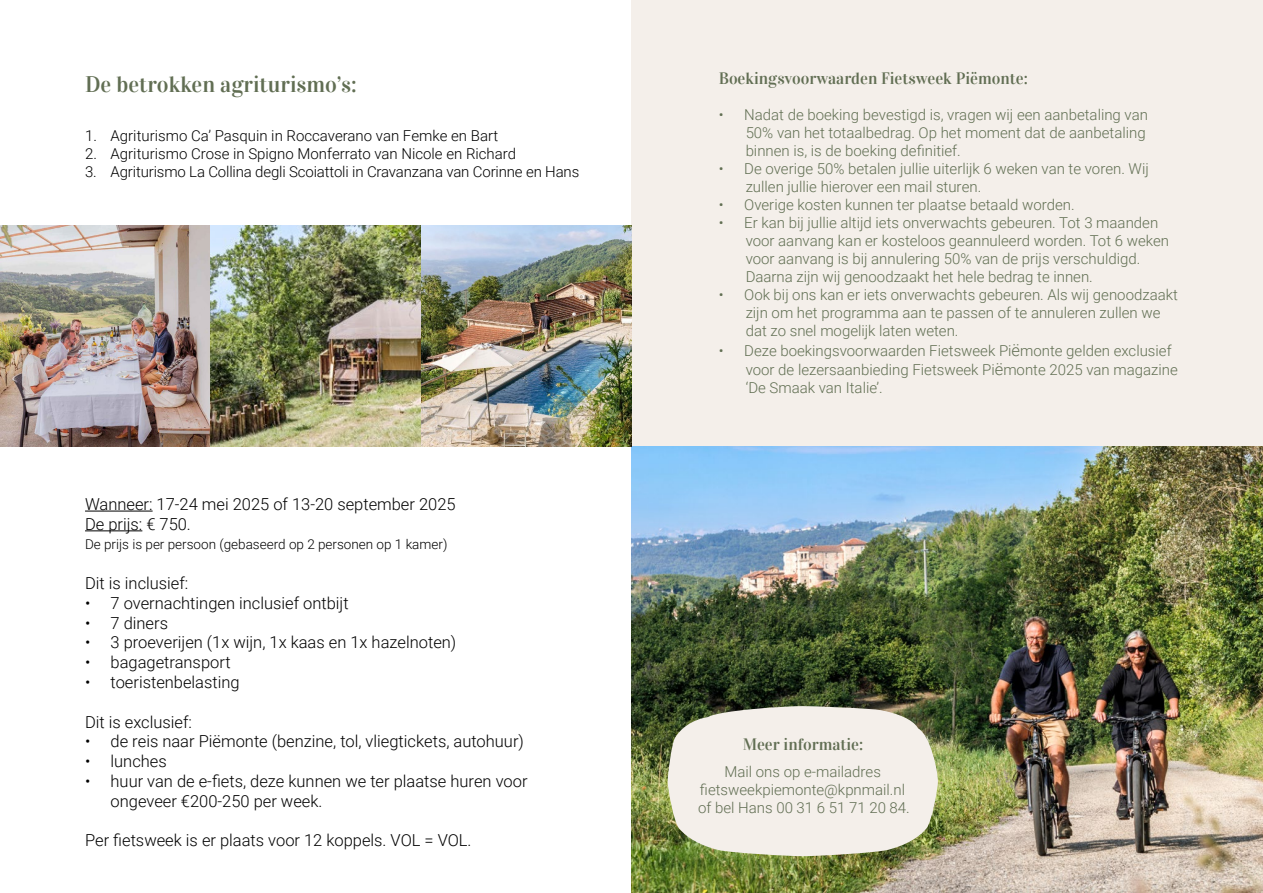
<style>
.page{position:relative;width:1263px;height:893px;background:#fff}
.page>*{position:absolute;margin:0;border:0;box-sizing:border-box;transform-origin:0 0}
.t1{font:22.5px "Vidaloka";color:#616e53}
.t2{font:300 16.5px/19.8px "Roboto";color:#000}
.t3{font:16.5px "Vidaloka";color:#616e53}
.t4{font:300 15px/18px "Roboto";color:#616f53}
.t5{font:300 15px "Roboto";color:#000}
.t6{font:300 15px/18px "Roboto";color:#616e53;text-align:center}
.t7{font:300 13.5px "Roboto";color:#000}
.s1{font-size:16.5px;color:#616e53}
</style>
<div class="page">
<div style="left:631px;top:0;width:632px;height:893px;background:#f4efea"></div>
<img style="left:0;top:225px;width:631px;height:221px">
<img style="left:631px;top:446px;width:632px;height:447px">
<svg style="left:668px;top:706px;width:270px;height:150px"></svg>
<hr style="left:85px;top:511px;width:68px;height:1px;background:#000">
<hr style="left:85px;top:530px;width:57px;height:1px;background:#000">
<h1 class="t1" style="left:85px;top:71px;width:273px">De betrokken agriturismo’s:</h1>
<p class="t5" style="left:85px;top:125px;width:415px">1. Agriturismo Ca’ Pasquin in Roccaverano van Femke en Bart</p>
<p class="t5" style="left:85px;top:143px;width:433px">2. Agriturismo Crose in Spigno Monferrato van Nicole en Richard</p>
<p class="t5" style="left:85px;top:161px;width:496px">3. Agriturismo La Collina degli Scoiattoli in Cravanzana van Corinne en Hans</p>
<p class="t2" style="left:85px;top:493px;width:372px">Wanneer: 17-24 mei 2025 of 13-20 september 2025<br>De prijs: € 750.</p>
<p class="t7" style="left:85px;top:535px;width:364px">De prijs is per persoon (gebaseerd op 2 personen op 1 kamer)</p>
<p class="t2" style="left:85px;top:573px;width:105px">Dit is inclusief:</p>
<p class="t2" style="left:85px;top:592px;width:265px">• 7 overnachtingen inclusief ontbijt</p>
<p class="t2" style="left:85px;top:612px;width:85px">• 7 diners</p>
<p class="t2" style="left:85px;top:632px;width:373px">• 3 proeverijen (1x wijn, 1x kaas en 1x hazelnoten)</p>
<p class="t2" style="left:85px;top:652px;width:147px">• bagagetransport</p>
<p class="t2" style="left:85px;top:672px;width:156px">• toeristenbelasting</p>
<p class="t2" style="left:85px;top:711px;width:109px">Dit is exclusief:</p>
<p class="t2" style="left:85px;top:731px;width:440px">• de reis naar Piëmonte (benzine, tol, vliegtickets, autohuur)</p>
<p class="t2" style="left:85px;top:751px;width:83px">• lunches</p>
<p class="t2" style="left:111px;top:771px;width:418px;text-indent:-26px">• huur van de e-fiets, deze kunnen we ter plaatse huren voor ongeveer €200-250 per week.</p>
<p class="t2" style="left:85px;top:830px;width:388px">Per fietsweek is er plaats voor 12 koppels. VOL = VOL.</p>
<p class="t3" style="left:719px;top:68px;width:311px">Boekingsvoorwaarden Fietsweek Piëmonte:</p>
<p class="t4" style="left:746px;top:105px;width:404px;text-indent:-27px">• Nadat de boeking bevestigd is, vragen wij een aanbetaling van<br>50% van het totaalbedrag. Op het moment dat de aanbetaling binnen is, is de boeking definitief.</p>
<p class="t4" style="left:746px;top:159px;width:405px;text-indent:-27px">• De overige 50% betalen jullie uiterlijk 6 weken van te voren. Wij zullen jullie hierover een mail sturen.</p>
<p class="t4" style="left:719px;top:195px;width:358px">• Overige kosten kunnen ter plaatse betaald worden.</p>
<p class="t4" style="left:746px;top:213px;width:425px;text-indent:-27px">• Er kan bij jullie altijd iets onverwachts gebeuren. Tot 3 maanden voor aanvang kan er kosteloos geannuleerd worden. Tot 6 weken voor aanvang is bij annulering 50% van de prijs verschuldigd.<br>Daarna zijn wij genoodzaakt het hele bedrag te innen.</p>
<p class="t4" style="left:746px;top:285px;width:434px;text-indent:-27px">• Ook bij ons kan er iets onverwachts gebeuren. Als wij genoodzaakt zijn om het programma aan te passen of te annuleren zullen we dat zo snel mogelijk laten weten.</p>
<p class="t4" style="left:746px;top:340px;width:434px;line-height:19.8px;text-indent:-27px">• Deze boekingsvoorwaarden Fietsweek Pi<span class="s1">ë</span>monte gelden exclusief voor de lezersaanbieding Fietsweek Pi<span class="s1">ë</span>monte 2025 van magazine</p>
<p class="t4" style="left:746px;top:378px;width:139px">‘De Smaak van Italie’.</p>
<p class="t3" style="left:743px;top:735px;width:122px">Meer informatie:</p>
<p class="t6" style="left:698px;top:762px;width:213px">Mail ons op e-mailadres fietsweekpiemonte@kpnmail.nl of bel Hans 00 31 6 51 71 20 84.</p>
</div>
